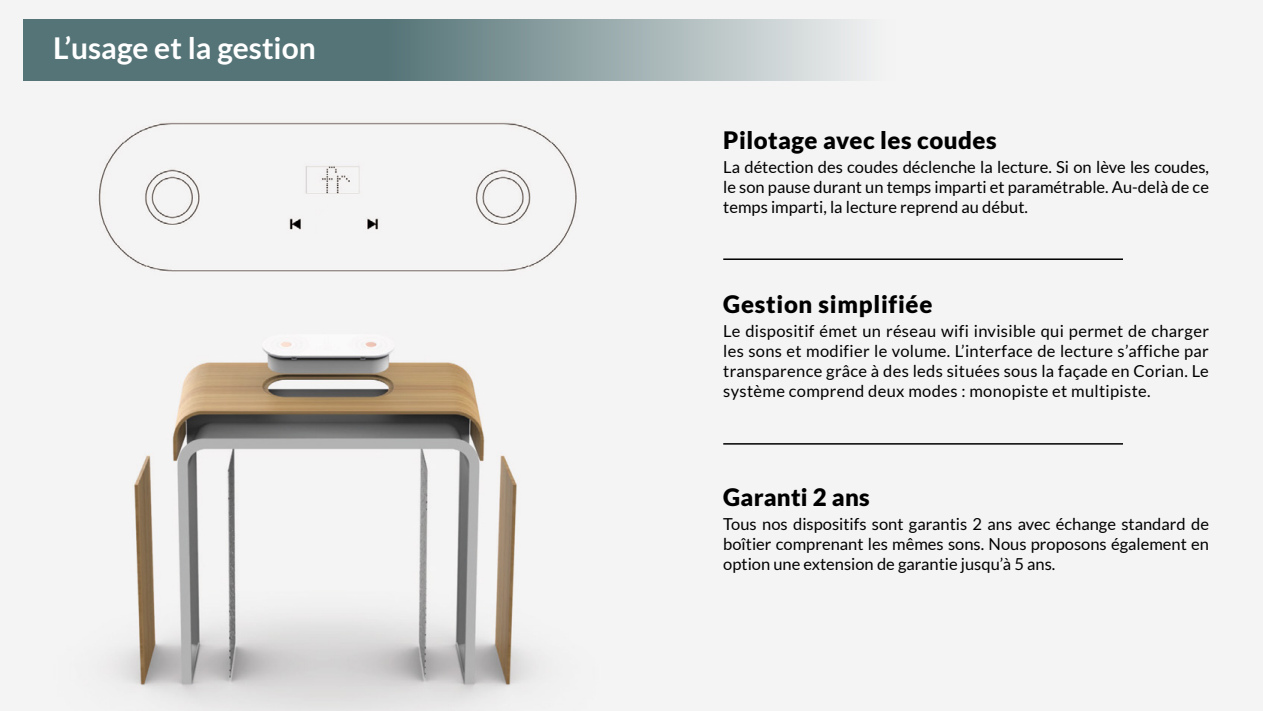
<style>
.page{position:relative;width:1263px;height:711px;background:#fff}
.page>*{position:absolute;margin:0;border:0;box-sizing:border-box;transform-origin:0 0}
.t1{font:700 30px "Lato";color:#fff}
.t2{font:900 24px "Lato";letter-spacing:.02em;color:#000}
.t3{font:16.5px/19.8px "Lato";color:#000;text-align:justify}
</style>
<div class="page">
<div style="left:0;top:0;width:1263px;height:710px;background:#f4f4f4"></div>
<img style="left:98px;top:122px;width:479px;height:150px">
<img style="left:112px;top:341px;width:425px;height:369px">
<hr style="left:723px;top:258px;width:400px;height:2px;background:#000">
<hr style="left:723px;top:443px;width:400px;height:1px;background:#000">
<svg style="left:23px;top:20px;width:834px;height:61px;background:#7e9597"></svg>
<div style="left:316px;top:206px;width:40px;height:39px;background:#f4f4f4;border-radius:50%"></div>
<h1 class="t1" style="left:53px;top:31px;width:264px">L’usage et la gestion</h1>
<h2 class="t2" style="left:723px;top:126px;width:275px">Pilotage avec les coudes</h2>
<p class="t3" style="left:723px;top:157px;width:487px">La détection des coudes déclenche la lecture. Si on lève les coudes, le son pause durant un temps imparti et paramétrable. Au-delà de ce temps imparti, la lecture reprend au début.</p>
<h2 class="t2" style="left:723px;top:290px;width:211px">Gestion simplifiée</h2>
<p class="t3" style="left:723px;top:321px;width:487px">Le dispositif émet un réseau wifi invisible qui permet de charger les sons et modifier le volume. L’interface de lecture s’affiche par transparence grâce à des leds situées sous la façade en Corian. Le système comprend deux modes : monopiste et multipiste.</p>
<h2 class="t2" style="left:723px;top:482px;width:148px">Garanti 2 ans</h2>
<p class="t3" style="left:723px;top:513px;width:487px">Tous nos dispositifs sont garantis 2 ans avec échange standard de boîtier comprenant les mêmes sons. Nous proposons également en option une extension de garantie jusqu’à 5 ans.</p>
</div>
